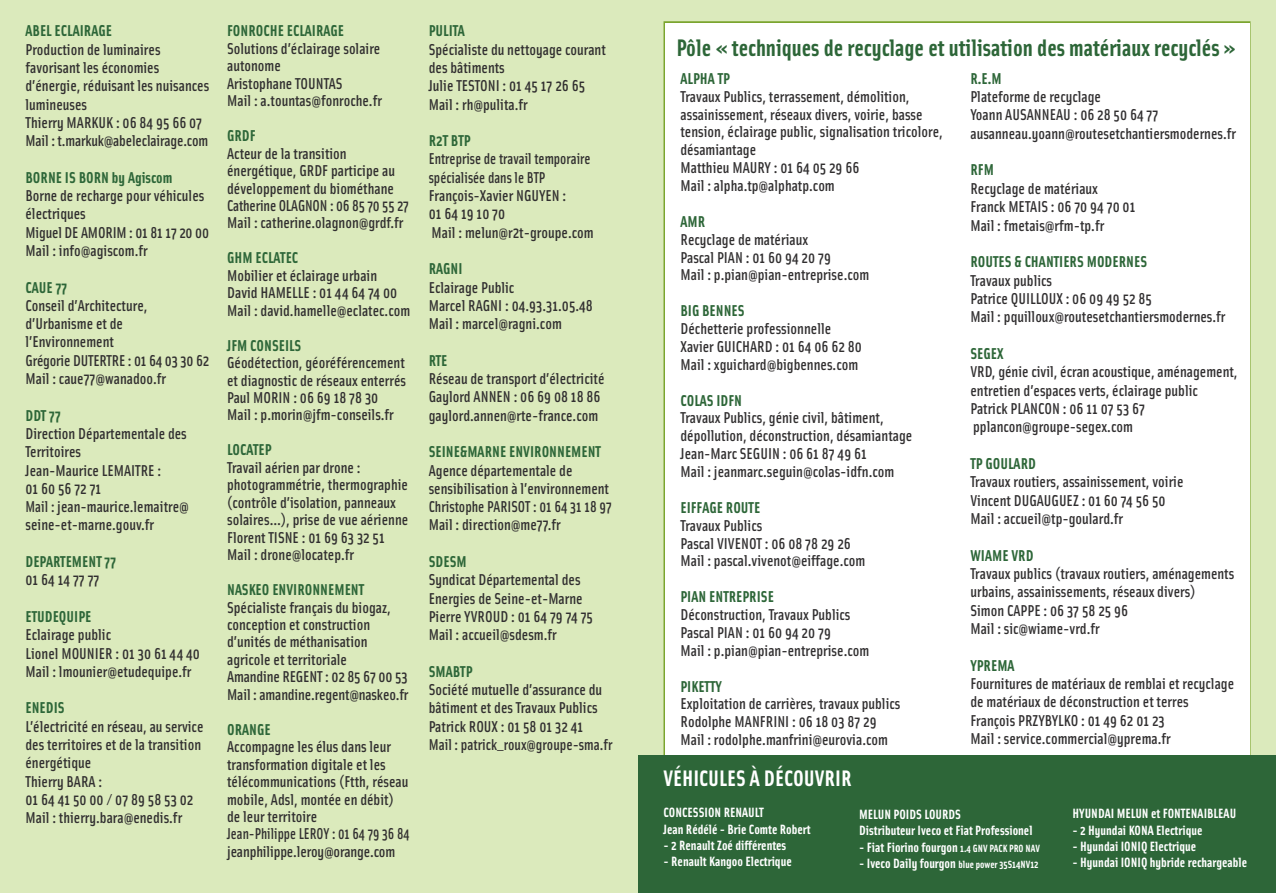
<style>
.page{position:relative;width:1276px;height:893px;background:#dbeabc}
.page>*{position:absolute;margin:0;border:0;box-sizing:border-box;transform-origin:0 0}
.t1{font:700 24px "Solex";color:#2d6638}
.t2{font:700 22.5px "Solex";color:#fff}
.t3{font:500 15.75px/18.3px "Solex";color:#312f30}
.t4{font:700 15.75px "Solex";color:#2d6638}
.t5{font:500 15.75px/18.3px "Solex";color:#312f30;scale:.94 1}
.t6{font:700 13.5px/16.2px "Solex";color:#fff}
.s1{font-size:10.5px}
</style>
<div class="page">
<div style="left:663px;top:21px;width:587px;height:740px;background:#fff;border:3px solid #fff"></div>
<div style="left:638px;top:756px;width:638px;height:137px;background:#2d6638"></div>
<p class="t4" style="left:26px;top:21px;width:88px">ABEL ECLAIRAGE</p>
<p class="t3" style="left:26px;top:39px;width:185px">Production de luminaires favorisant les économies d’énergie, réduisant les nuisances lumineuses<br>Thierry MARKUK : 06 84 95 66 07<br>Mail : t.markuk@abeleclairage.com</p>
<p class="t4" style="left:26px;top:167px;width:148px">BORNE IS BORN by Agiscom</p>
<p class="t3" style="left:26px;top:186px;width:185px">Borne de recharge pour véhicules électriques<br>Miguel DE AMORIM : 01 81 17 20 00<br>Mail : info@agiscom.fr</p>
<p class="t4" style="left:26px;top:277px;width:43px">CAUE 77</p>
<p class="t3" style="left:26px;top:296px;width:185px">Conseil d’Architecture, d’Urbanisme et de l’Environnement<br>Grégorie DUTERTRE : 01 64 03 30 62<br>Mail : caue77@wanadoo.fr</p>
<p class="t4" style="left:26px;top:405px;width:37px">DDT 77</p>
<p class="t3" style="left:26px;top:424px;width:165px">Direction Départementale des<br>Territoires<br>Jean-Maurice LEMAITRE :<br>01 60 56 72 71<br>Mail : jean-maurice.lemaitre@ seine-et-marne.gouv.fr</p>
<p class="t4" style="left:26px;top:551px;width:92px">DEPARTEMENT 77</p>
<p class="t3" style="left:26px;top:570px;width:75px">01 64 14 77 77</p>
<p class="t4" style="left:26px;top:606px;width:67px">ETUDEQUIPE</p>
<p class="t3" style="left:26px;top:625px;width:176px">Eclairage public<br>Lionel MOUNIER : 01 30 61 44 40<br>Mail : lmounier@etudequipe.fr</p>
<p class="t4" style="left:26px;top:698px;width:41px">ENEDIS</p>
<p class="t3" style="left:26px;top:716px;width:179px">L’électricité en réseau, au service des territoires et de la transition énergétique<br>Thierry BARA :<br>01 64 41 50 00 / 07 89 58 53 02<br>Mail : thierry.bara@enedis.fr</p>
<p class="t4" style="left:227px;top:21px;width:119px">FONROCHE ECLAIRAGE</p>
<p class="t3" style="left:227px;top:39px;width:156px;line-height:17.4px">Solutions d’éclairage solaire autonome<br>Aristophane TOUNTAS<br>Mail : a.tountas@fonroche.fr</p>
<p class="t4" style="left:227px;top:125px;width:30px">GRDF</p>
<p class="t3" style="left:227px;top:144px;width:183px;line-height:17.4px">Acteur de la transition énergétique, GRDF participe au développement du biométhane<br>Catherine OLAGNON : 06 85 70 55 27<br>Mail : catherine.olagnon@grdf.fr</p>
<p class="t4" style="left:227px;top:248px;width:73px">GHM ECLATEC</p>
<p class="t3" style="left:227px;top:266px;width:185px;line-height:17.4px">Mobilier et éclairage urbain<br>David HAMELLE : 01 44 64 74 00<br>Mail : david.hamelle@eclatec.com</p>
<p class="t4" style="left:227px;top:335px;width:76px">JFM CONSEILS</p>
<p class="t3" style="left:227px;top:353px;width:180px;line-height:17.4px">Géodétection, géoréférencement et diagnostic de réseaux enterrés<br>Paul MORIN : 06 69 18 78 30<br>Mail : p.morin@jfm-conseils.fr</p>
<p class="t4" style="left:227px;top:440px;width:46px">LOCATEP</p>
<p class="t3" style="left:227px;top:458px;width:183px;line-height:17.4px">Travail aérien par drone : photogrammétrie, thermographie (contrôle d’isolation, panneaux solaires…), prise de vue aérienne<br>Florent TISNE : 01 69 63 32 51<br>Mail : drone@locatep.fr</p>
<p class="t4" style="left:227px;top:579px;width:139px">NASKEO ENVIRONNEMENT</p>
<p class="t3" style="left:227px;top:598px;width:183px;line-height:17.4px">Spécialiste français du biogaz, conception et construction d’unités de méthanisation agricole et territoriale<br>Amandine REGENT : 02 85 67 00 53<br>Mail : amandine.regent@naskeo.fr</p>
<p class="t4" style="left:227px;top:719px;width:45px">ORANGE</p>
<p class="t3" style="left:227px;top:737px;width:184px;line-height:17.4px">Accompagne les élus dans leur transformation digitale et les télécommunications (Ftth, réseau mobile, Adsl, montée en débit) de leur territoire<br>Jean-Philippe LEROY : 01 64 79 36 84 jeanphilippe.leroy@orange.com</p>
<p class="t4" style="left:429px;top:21px;width:38px">PULITA</p>
<p class="t3" style="left:429px;top:39px;width:179px">Spécialiste du nettoyage courant des bâtiments<br>Julie TESTONI : 01 45 17 26 65<br>Mail : rh@pulita.fr</p>
<p class="t4" style="left:429px;top:130px;width:43px">R2T BTP</p>
<p class="t5" style="left:429px;top:149px;width:177px">Entreprise de travail temporaire spécialisée dans le BTP<br>François-Xavier NGUYEN :<br>01 64 19 10 70<br>Mail : melun@r2t-groupe.com</p>
<p class="t4" style="left:429px;top:258px;width:35px">RAGNI</p>
<p class="t3" style="left:429px;top:277px;width:166px">Eclairage Public<br>Marcel RAGNI : 04.93.31.05.48<br>Mail : marcel@ragni.com</p>
<p class="t4" style="left:429px;top:350px;width:20px">RTE</p>
<p class="t3" style="left:429px;top:369px;width:177px">Réseau de transport d’électricité<br>Gaylord ANNEN : 06 69 08 18 86 gaylord.annen@rte-france.com</p>
<p class="t4" style="left:429px;top:441px;width:174px">SEINE&amp;MARNE ENVIRONNEMENT</p>
<p class="t3" style="left:429px;top:460px;width:185px">Agence départementale de sensibilisation à l’environnement<br>Christophe PARISOT : 01 64 31 18 97<br>Mail : direction@me77.fr</p>
<p class="t4" style="left:429px;top:551px;width:40px">SDESM</p>
<p class="t3" style="left:429px;top:570px;width:166px">Syndicat Départemental des<br>Energies de Seine-et-Marne<br>Pierre YVROUD : 01 64 79 74 75<br>Mail : accueil@sdesm.fr</p>
<p class="t4" style="left:429px;top:661px;width:45px">SMABTP</p>
<p class="t3" style="left:429px;top:680px;width:185px">Société mutuelle d’assurance du bâtiment et des Travaux Publics<br>Patrick ROUX : 01 58 01 32 41<br>Mail : patrick_roux@groupe-sma.fr</p>
<h1 class="t1" style="left:676px;top:32px;width:561px">Pôle « techniques de recyclage et utilisation des matériaux recyclés »</h1>
<p class="t4" style="left:680px;top:68px;width:51px">ALPHA TP</p>
<p class="t3" style="left:680px;top:87px;width:264px;line-height:17.9px">Travaux Publics, terrassement, démolition, assainissement, réseaux divers, voirie, basse tension, éclairage public, signalisation tricolore, désamiantage<br>Matthieu MAURY : 01 64 05 29 66<br>Mail : alpha.tp@alphatp.com</p>
<p class="t4" style="left:680px;top:211px;width:26px">AMR</p>
<p class="t3" style="left:680px;top:230px;width:190px;line-height:17.9px">Recyclage de matériaux<br>Pascal PIAN : 01 60 94 20 79<br>Mail : p.pian@pian-entreprise.com</p>
<p class="t4" style="left:680px;top:300px;width:66px">BIG BENNES</p>
<p class="t3" style="left:680px;top:319px;width:183px;line-height:17.9px">Déchetterie professionnelle<br>Xavier GUICHARD : 01 64 06 62 80<br>Mail : xguichard@bigbennes.com</p>
<p class="t4" style="left:680px;top:390px;width:63px">COLAS IDFN</p>
<p class="t3" style="left:680px;top:408px;width:233px;line-height:17.9px">Travaux Publics, génie civil, bâtiment, dépollution, déconstruction, désamiantage Jean-Marc SEGUIN : 06 61 87 49 61<br>Mail : jeanmarc.seguin@colas-idfn.com</p>
<p class="t4" style="left:680px;top:497px;width:81px">EIFFAGE ROUTE</p>
<p class="t3" style="left:680px;top:516px;width:186px;line-height:17.9px">Travaux Publics<br>Pascal VIVENOT : 06 08 78 29 26<br>Mail : pascal.vivenot@eiffage.com</p>
<p class="t4" style="left:680px;top:586px;width:95px">PIAN ENTREPRISE</p>
<p class="t3" style="left:680px;top:605px;width:190px;line-height:17.9px">Déconstruction, Travaux Publics<br>Pascal PIAN : 01 60 94 20 79<br>Mail : p.pian@pian-entreprise.com</p>
<p class="t4" style="left:680px;top:676px;width:43px">PIKETTY</p>
<p class="t3" style="left:680px;top:694px;width:221px;line-height:17.9px">Exploitation de carrières, travaux publics<br>Rodolphe MANFRINI : 06 18 03 87 29<br>Mail : rodolphe.manfrini@eurovia.com</p>
<h2 class="t2" style="left:663px;top:763px;width:190px">VÉHICULES À DÉCOUVRIR</h2>
<p class="t4" style="left:970px;top:68px;width:33px">R.E.M</p>
<p class="t3" style="left:970px;top:87px;width:267px">Plateforme de recyclage<br>Yoann AUSANNEAU : 06 28 50 64 77 ausanneau.yoann@routesetchantiersmodernes.fr</p>
<p class="t4" style="left:970px;top:160px;width:25px">RFM</p>
<p class="t3" style="left:970px;top:179px;width:166px">Recyclage de matériaux<br>Franck METAIS : 06 70 94 70 01<br>Mail : fmetais@rfm-tp.fr</p>
<p class="t4" style="left:970px;top:251px;width:178px">ROUTES &amp; CHANTIERS MODERNES</p>
<p class="t3" style="left:970px;top:270px;width:256px">Travaux publics<br>Patrice QUILLOUX : 06 09 49 52 85<br>Mail : pquilloux@routesetchantiersmodernes.fr</p>
<p class="t4" style="left:970px;top:343px;width:35px">SEGEX</p>
<p class="t3" style="left:970px;top:362px;width:269px">VRD, génie civil, écran acoustique, aménagement, entretien d’espaces verts, éclairage public Patrick PLANCON : 06 11 07 53 67 pplancon@groupe-segex.com</p>
<p class="t4" style="left:970px;top:453px;width:67px">TP GOULARD</p>
<p class="t3" style="left:970px;top:472px;width:215px">Travaux routiers, assainissement, voirie<br>Vincent DUGAUGUEZ : 01 60 74 56 50<br>Mail : accueil@tp-goulard.fr</p>
<p class="t4" style="left:970px;top:545px;width:65px">WIAME VRD</p>
<p class="t3" style="left:970px;top:564px;width:265px">Travaux publics (travaux routiers, aménagements urbains, assainissements, réseaux divers)<br>Simon CAPPE : 06 37 58 25 96<br>Mail : sic@wiame-vrd.fr</p>
<p class="t4" style="left:970px;top:655px;width:46px">YPREMA</p>
<p class="t3" style="left:970px;top:674px;width:265px">Fournitures de matériaux de remblai et recyclage de matériaux de déconstruction et terres François PRZYBYLKO : 01 49 62 01 23<br>Mail : service.commercial@yprema.fr</p>
<p class="t6" style="left:663px;top:804px;width:149px">CONCESSION RENAULT<br>Jean Rédélé - Brie Comte Robert</p>
<p class="t6" style="left:663px;top:836px;width:124px">- 2 Renault Zoé différentes</p>
<p class="t6" style="left:663px;top:853px;width:130px">- Renault Kangoo Electrique</p>
<p class="t6" style="left:859px;top:806px;width:175px">MELUN POIDS LOURDS<br>Distributeur Iveco et Fiat Professionel</p>
<p class="t6" style="left:859px;top:838px;width:182px">- Fiat Fiorino fourgon <span class="s1">1.4 GNV PACK PRO NAV</span></p>
<p class="t6" style="left:859px;top:854px;width:181px">- Iveco Daily fourgon <span class="s1">blue power 35S14NV12</span></p>
<p class="t6" style="left:1072px;top:805px;width:165px">HYUNDAI MELUN et FONTENAIBLEAU</p>
<p class="t6" style="left:1072px;top:821px;width:131px">- 2 Hyundai KONA Electrique</p>
<p class="t6" style="left:1072px;top:837px;width:125px">- Hyundai IONIQ Electrique</p>
<p class="t6" style="left:1072px;top:853px;width:176px">- Hyundai IONIQ hybride rechargeable</p>
</div>
